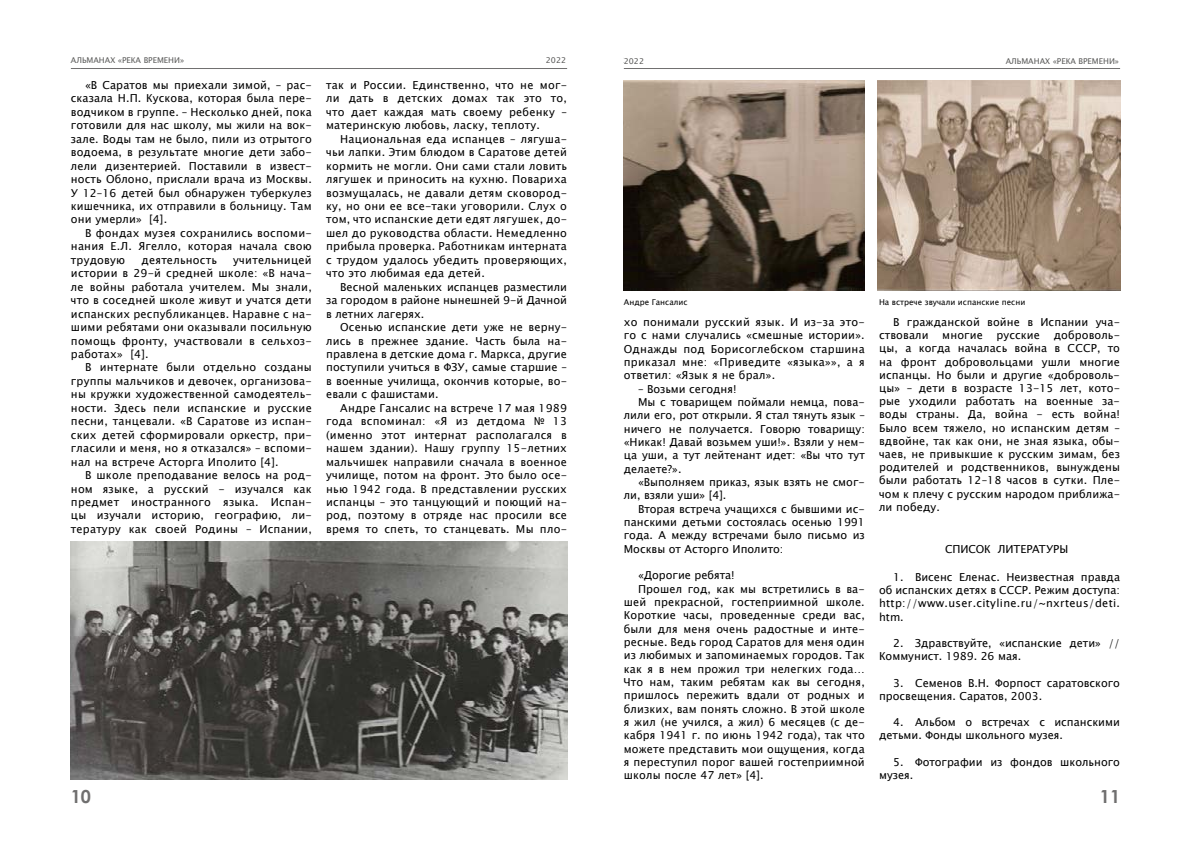
<style>
.page{position:relative;width:1191px;height:842px;background:#fff}
.page>*{position:absolute;margin:0;border:0;box-sizing:border-box;transform-origin:0 0}
.t1{font:700 18px "Century Gothic";color:#706f6f}
.t2{font:11px/13.5px "Lucida Sans Unicode";letter-spacing:.01em;color:#000;text-align:justify}
.t3{font:11px "Lucida Sans Unicode";letter-spacing:-.01em;color:#000}
.t4{font:700 9px "Century Gothic";color:#706f6f}
.t5{font:8px "Lucida Sans Unicode";color:#5a5a59}
.t6{font:8px "Lucida Sans Unicode";color:#000}
</style>
<div class="page">
<hr style="left:71px;top:68px;width:496px;height:1px;background:#706f6f">
<hr style="left:624px;top:68px;width:496px;height:1px;background:#706f6f">
<img style="left:71px;top:541px;width:496px;height:238px">
<img style="left:624px;top:80px;width:241px;height:211px">
<img style="left:877px;top:80px;width:243px;height:211px">
<p class="t4" style="left:71px;top:53px;width:143px">АЛЬМАНАХ «ТЕЧЕТ РЕКА ВОЛГА»</p>
<p class="t4" style="left:547px;top:53px;width:22px">2018</p>
<p class="t4" style="left:624px;top:53px;width:22px">2018</p>
<p class="t4" style="left:978px;top:53px;width:143px">АЛЬМАНАХ «ТЕЧЕТ РЕКА ВОЛГА»</p>
<p class="t5" style="left:71px;top:54px;width:115px">АЛЬМАНАХ «РЕКА ВРЕМЕНИ»</p>
<p class="t5" style="left:546px;top:54px;width:22px">2022</p>
<p class="t5" style="left:624px;top:54px;width:22px">2022</p>
<p class="t5" style="left:1005px;top:54px;width:115px">АЛЬМАНАХ «РЕКА ВРЕМЕНИ»</p>
<p class="t2" style="left:71px;top:78px;width:242px;text-indent:14px">«В Саратов мы приехали зимой, – рас&shy;сказала Н.П. Кускова, которая была пере&shy;водчиком в группе. – Несколько дней, пока готовили для нас школу, мы жили на вок&shy;зале. Воды там не было, пили из отрытого водоема, в результате многие дети забо&shy;лели дизентерией. Поставили в извест&shy;ность Облоно, прислали врача из Москвы.<br>У 12–16 детей был обнаружен туберкулез кишечника, их отправили в больницу. Там они умерли» [4].</p>
<p class="t2" style="left:71px;top:226px;width:242px;text-indent:14px">В фондах музея сохранились воспоми&shy;нания Е.Л. Ягелло, которая начала свою трудовую</p>
<p class="t2" style="left:326px;top:78px;width:242px">так и России. Единственно, что не мог&shy;ли дать в детских домах так это то, что дает каждая мать своему ребенку – материнскую любовь, ласку, теплоту.</p>
<p class="t2" style="left:326px;top:132px;width:242px;text-indent:14px">Национальная еда испанцев – лягуша&shy;чьи лапки. Этим блюдом в Саратове детей кормить не могли. Они сами стали ловить лягушек и приносить на кухню. Повариха возмущалась, не давали детям сковород&shy;ку, но они ее все-таки уговорили. Слух о том, что испанские дети едят лягушек, до&shy;шел до руководства области. Немедленно прибыла проверка. Работникам интерната с трудом удалось убедить проверяющих, что это любимая еда детей.</p>
<p class="t2" style="left:326px;top:280px;width:242px;text-indent:14px">Весной маленьких испанцев разместили за городом в районе нынешней 9-й Дачной в летних лагерях.</p>
<p class="t2" style="left:326px;top:320px;width:242px;text-indent:14px">Осенью испанские дети уже не верну&shy;лись в прежнее здание. Часть была на&shy;правлена в детские дома г. Маркса, другие поступили учиться в ФЗУ, самые старшие – в военные училища, окончив которые, во&shy;евали с фашистами.</p>
<p class="t2" style="left:326px;top:401px;width:242px;text-indent:14px">Андре Гансалис на встрече 17 мая 1989 года вспоминал: «Я из детдома № 13 (именно этот интернат располагался в нашем здании). Нашу группу 15-летних мальчишек направили сначала в военное училище, потом на фронт. Это было осе&shy;нью 1942 года. В представлении русских испанцы – это танцующий и поющий на&shy;род, поэтому в отряде нас просили все время то спеть, то станцевать. Мы пло-</p>
<p class="t2" style="left:71px;top:253px;width:242px;text-indent:162px">учительницей истории в 29-й средней школе: «В нача&shy;ле войны работала учителем. Мы знали, что в соседней школе живут и учатся дети испанских республиканцев. Наравне с на&shy;шими ребятами они оказывали посильную помощь фронту, участвовали в сельхоз&shy;работах» [4].</p>
<p class="t2" style="left:71px;top:361px;width:242px;text-indent:14px">В интернате были отдельно созданы группы мальчиков и девочек, организова&shy;ны кружки художественной самодеятель&shy;ности. Здесь пели испанские и русские песни, танцевали. «В Саратове из испан&shy;ских детей сформировали оркестр, при&shy;гласили и меня, но я отказался» – вспоми&shy;нал на встрече Асторга Иполито [4].</p>
<p class="t2" style="left:71px;top:468px;width:242px;text-indent:14px">В школе преподавание велось на род&shy;ном языке, а русский - изучался как предмет иностранного языка. Испан&shy;цы изучали историю, географию, ли&shy;тературу как своей Родины – Испании,</p>
<p class="t2" style="left:141px;top:253px;width:77px">деятельность</p>
<p class="t6" style="left:624px;top:296px;width:65px">Андре Гансалис</p>
<p class="t6" style="left:879px;top:296px;width:148px">На встрече звучали испанские песни</p>
<p class="t2" style="left:879px;top:315px;width:242px;line-height:13.2px;text-indent:14px">В гражданской войне в Испании уча&shy;ствовали многие русские доброволь&shy;цы, а когда началась война в СССР, то на фронт добровольцами ушли многие испанцы. Но были и другие «доброволь&shy;цы» – дети в возрасте 13-15 лет, кото&shy;рые уходили работать на военные за&shy;воды страны. Да, война - есть война!<br>Было всем тяжело, но испанским детям – вдвойне, так как они, не зная языка, обы&shy;чаев, не привыкшие к русским зимам, без родителей и родственников, вынуждены были работать 12–18 часов в сутки. Пле&shy;чом к плечу с русским народом приближа&shy;ли победу.</p>
<p class="t3" style="left:945px;top:541px;width:125px">СПИСОК ЛИТЕРАТУРЫ</p>
<p class="t2" style="left:879px;top:570px;width:242px;line-height:13.2px;text-indent:14px">1. Висенс Еленас. Неизвестная правда об испанских детях в СССР. Режим доступа: http://www.user.cityline.ru/~nxrteus/deti. htm.</p>
<p class="t2" style="left:879px;top:636px;width:242px;line-height:13.2px;text-indent:14px">2. Здравствуйте, «испанские дети» //<br>Коммунист. 1989. 26 мая.</p>
<p class="t2" style="left:879px;top:676px;width:242px;line-height:13.2px;text-indent:14px">3. Семенов В.Н. Форпост саратовского просвещения. Саратов, 2003.</p>
<p class="t2" style="left:879px;top:716px;width:242px;line-height:13.2px;text-indent:14px">4. Альбом о встречах с испанскими детьми. Фонды школьного музея.</p>
<p class="t2" style="left:879px;top:755px;width:242px;line-height:13.2px;text-indent:14px">5. Фотографии из фондов школьного музея.</p>
<p class="t2" style="left:624px;top:315px;width:242px">хо понимали русский язык. И из-за это&shy;го с нами случались «смешные истории».<br>Однажды под Борисоглебском старшина приказал мне: «Приведите «языка»», а я ответил: «Язык я не брал».</p>
<p class="t2" style="left:638px;top:382px;width:100px">– Возьми сегодня!</p>
<p class="t2" style="left:638px;top:395px;width:228px">Мы с товарищем поймали немца, пова-</p>
<p class="t2" style="left:624px;top:409px;width:242px">лили его, рот открыли. Я стал тянуть язык –</p>
<p class="t2" style="left:624px;top:422px;width:242px">ничего не получается. Говорю товарищу:</p>
<p class="t2" style="left:624px;top:435px;width:242px">«Никак! Давай возьмем уши!». Взяли у нем-</p>
<p class="t2" style="left:624px;top:449px;width:242px">ца уши, а тут лейтенант идет: «Вы что тут</p>
<p class="t2" style="left:624px;top:462px;width:59px">делаете?».</p>
<p class="t2" style="left:638px;top:475px;width:228px">«Выполняем приказ, язык взять не смог-</p>
<p class="t2" style="left:624px;top:489px;width:104px">ли, взяли уши» [4].</p>
<p class="t2" style="left:638px;top:502px;width:228px">Вторая встреча учащихся с бывшими ис-</p>
<p class="t2" style="left:624px;top:515px;width:242px">панскими детьми состоялась осенью 1991</p>
<p class="t2" style="left:624px;top:529px;width:242px">года. А между встречами было письмо из</p>
<p class="t2" style="left:624px;top:542px;width:161px">Москвы от Асторго Иполито:</p>
<p class="t2" style="left:638px;top:569px;width:98px">«Дорогие ребята!</p>
<p class="t2" style="left:638px;top:582px;width:228px">Прошел год, как мы встретились в ва-</p>
<p class="t2" style="left:624px;top:595px;width:242px">шей прекрасной, гостеприимной школе.</p>
<p class="t2" style="left:624px;top:609px;width:242px">Короткие часы, проведенные среди вас,</p>
<p class="t2" style="left:624px;top:622px;width:242px">были для меня очень радостные и инте-</p>
<p class="t2" style="left:624px;top:635px;width:242px">ресные. Ведь город Саратов для меня один</p>
<p class="t2" style="left:624px;top:649px;width:242px">из любимых и запоминаемых городов. Так</p>
<p class="t2" style="left:624px;top:662px;width:242px">как я в нем прожил три нелегких года…</p>
<p class="t2" style="left:624px;top:675px;width:242px">Что нам, таким ребятам как вы сегодня,</p>
<p class="t2" style="left:624px;top:689px;width:242px">пришлось пережить вдали от родных и</p>
<p class="t2" style="left:624px;top:702px;width:242px">близких, вам понять сложно. В этой школе</p>
<p class="t2" style="left:624px;top:715px;width:242px">я жил (не учился, а жил) 6 месяцев (с де-</p>
<p class="t2" style="left:624px;top:729px;width:242px">кабря 1941 г. по июнь 1942 года), так что</p>
<p class="t2" style="left:624px;top:742px;width:242px">можете представить мои ощущения, когда</p>
<p class="t2" style="left:624px;top:755px;width:242px">я переступил порог вашей гостеприимной</p>
<p class="t2" style="left:624px;top:769px;width:141px">школы после 47 лет» [4].</p>
<h1 class="t1" style="left:71px;top:783px;width:22px">10</h1>
<h1 class="t1" style="left:1100px;top:783px;width:22px">11</h1>
</div>
